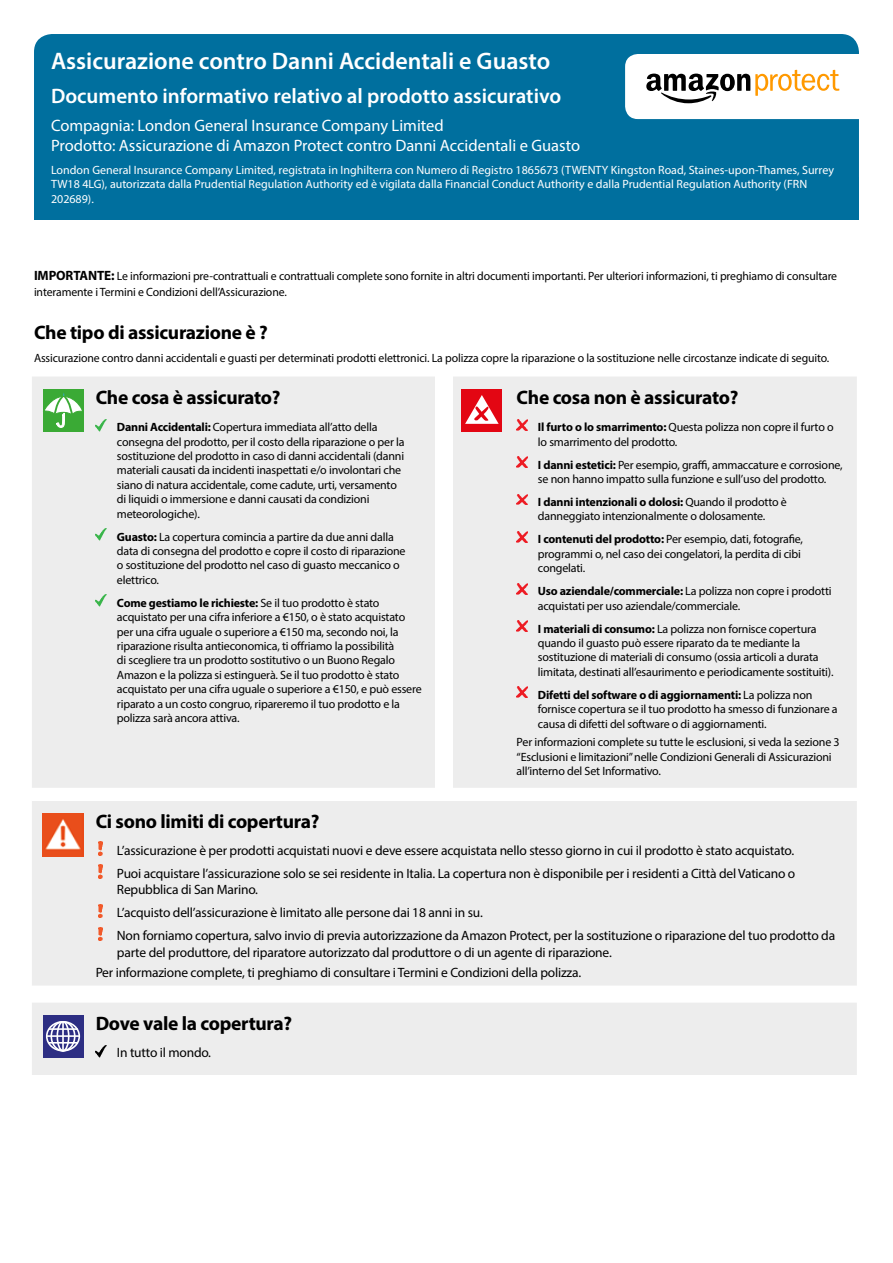
<style>
.page{position:relative;width:893px;height:1263px;background:#fff}
.page>*{position:absolute;margin:0;border:0;box-sizing:border-box;transform-origin:0 0}
.t1{font:600 24px "Myriad Pro";color:#fff}
.t2{font:600 21px "Myriad Pro";color:#fff}
.t3{font:700 19.5px "Myriad Pro";letter-spacing:-.015em;color:#000}
.t4{font:16.5px/19.8px "Myriad Pro";color:#fff}
.t5{font:13.5px/23px "Myriad Pro";letter-spacing:-.015em;color:#000}
.t6{font:12px/14.4px "Myriad Pro";letter-spacing:-.015em;color:#000}
.t7{font:12px/14.4px "Myriad Pro";color:#fff}
.s1{font-weight:700;font-size:13.5px}
.s2{font-weight:700}
</style>
<div class="page">
<div style="left:34px;top:34px;width:825px;height:186px;background:#006f9e;border-radius:18px"></div>
<div style="left:32px;top:377px;width:825px;height:698px;background:#ededed"></div>
<div style="left:436px;top:376px;width:17px;height:412px;background:#fff"></div>
<div style="left:32px;top:788px;width:825px;height:12px;background:#fff"></div>
<div style="left:43px;top:389px;width:41px;height:43px;background:#3aaa35"></div>
<svg style="left:45px;top:392px;width:37px;height:36px"></svg>
<svg style="left:96px;top:419px;width:10px;height:12px"></svg>
<svg style="left:96px;top:529px;width:10px;height:12px"></svg>
<svg style="left:96px;top:595px;width:10px;height:12px"></svg>
<div style="left:461px;top:389px;width:41px;height:43px;background:#e30613"></div>
<svg style="left:465px;top:395px;width:34px;height:29px"></svg>
<svg style="left:517px;top:419px;width:10px;height:11px"></svg>
<svg style="left:517px;top:457px;width:10px;height:10px"></svg>
<svg style="left:517px;top:494px;width:10px;height:11px"></svg>
<svg style="left:517px;top:531px;width:10px;height:11px"></svg>
<svg style="left:517px;top:583px;width:10px;height:11px"></svg>
<svg style="left:517px;top:621px;width:10px;height:10px"></svg>
<svg style="left:517px;top:687px;width:10px;height:11px"></svg>
<img style="left:43px;top:813px;width:41px;height:43px">
<svg style="left:99px;top:842px;width:3px;height:13px"></svg>
<svg style="left:99px;top:865px;width:3px;height:13px"></svg>
<svg style="left:99px;top:904px;width:3px;height:13px"></svg>
<svg style="left:99px;top:927px;width:3px;height:13px"></svg>
<svg style="left:43px;top:1015px;width:41px;height:43px"></svg>
<div style="left:46px;top:1021px;width:34px;height:30px;border:2px solid #fff;border-radius:50%"></div>
<div style="left:50px;top:1021px;width:26px;height:30px;border:2px solid #fff;border-radius:50%"></div>
<div style="left:57px;top:1021px;width:13px;height:30px;border:2px solid #fff;border-radius:50%"></div>
<hr style="left:62px;top:1022px;width:2px;height:29px;background:#fff">
<hr style="left:49px;top:1028px;width:29px;height:2px;background:#fff">
<svg style="left:49px;top:1042px;width:29px;height:1px"></svg>
<hr style="left:47px;top:1035px;width:32px;height:2px;background:#fff">
<svg style="left:96px;top:1045px;width:10px;height:12px"></svg>
<svg style="left:625px;top:54px;width:234px;height:65px;background:#e8e5df"></svg>
<h1 class="t1" style="left:51px;top:46px;width:501px">Assicurazione contro Danni Accidentali e Guasto</h1>
<h2 class="t2" style="left:51px;top:82px;width:512px">Documento informativo relativo al prodotto assicurativo</h2>
<h3 class="t4" style="left:51px;top:115px;width:531px">Compagnia: London General Insurance Company Limited<br>Prodotto: Assicurazione di Amazon Protect contro Danni Accidentali e Guasto</h3>
<p class="t7" style="left:51px;top:162px;width:784px">London General Insurance Company Limited, registrata in Inghilterra con Numero di Registro 1865673 (TWENTY Kingston Road, Staines-upon-Thames, Surrey<br>TW18 4LG), autorizzata dalla Prudential Regulation Authority ed è vigilata dalla Financial Conduct Authority e dalla Prudential Regulation Authority (FRN<br>202689).</p>
<p class="t6" style="left:34px;top:268px;width:805px;line-height:16.2px"><span class="s1">IMPORTANTE:</span> Le informazioni pre-contrattuali e contrattuali complete sono fornite in altri documenti importanti. Per ulteriori informazioni, ti preghiamo di consultare interamente i Termini e Condizioni dell’Assicurazione.</p>
<h3 class="t3" style="left:34px;top:319px;width:235px">Che tipo di assicurazione è ?</h3>
<p class="t6" style="left:34px;top:350px;width:797px">Assicurazione contro danni accidentali e guasti per determinati prodotti elettronici. La polizza copre la riparazione o la sostituzione nelle circostanze indicate di seguito.</p>
<h3 class="t3" style="left:96px;top:385px;width:186px">Che cosa è assicurato?</h3>
<p class="t6" style="left:117px;top:420px;width:289px"><span class="s2">Danni Accidentali:</span> Copertura immediata all’atto della consegna del prodotto, per il costo della riparazione o per la sostituzione del prodotto in caso di danni accidentali (danni materiali causati da incidenti inaspettati e/o involontari che siano di natura accidentale, come cadute, urti, versamento di liquidi o immersione e danni causati da condizioni meteorologiche).</p>
<p class="t6" style="left:117px;top:529px;width:290px"><span class="s2">Guasto:</span> La copertura comincia a partire da due anni dalla data di consegna del prodotto e copre il costo di riparazione o sostituzione del prodotto nel caso di guasto meccanico o elettrico.</p>
<p class="t6" style="left:117px;top:595px;width:306px"><span class="s2">Come gestiamo le richieste:</span> Se il tuo prodotto è stato acquistato per una cifra inferiore a €150, o è stato acquistato per una cifra uguale o superiore a €150 ma, secondo noi, la riparazione risulta antieconomica, ti offriamo la possibilità<br>di scegliere tra un prodotto sostitutivo o un Buono Regalo Amazon e la polizza si estinguerà. Se il tuo prodotto è stato acquistato per una cifra uguale o superiore a €150, e può essere riparato a un costo congruo, ripareremo il tuo prodotto e la polizza sarà ancora attiva.</p>
<h3 class="t3" style="left:517px;top:385px;width:223px">Che cosa non è assicurato?</h3>
<p class="t6" style="left:538px;top:420px;width:297px"><span class="s2">Il furto o lo smarrimento:</span> Questa polizza non copre il furto o lo smarrimento del prodotto.</p>
<p class="t6" style="left:538px;top:457px;width:306px"><span class="s2">I danni estetici:</span> Per esempio, graffi, ammaccature e corrosione, se non hanno impatto sulla funzione e sull’uso del prodotto.</p>
<p class="t6" style="left:538px;top:494px;width:251px"><span class="s2">I danni intenzionali o dolosi:</span> Quando il prodotto è danneggiato intenzionalmente o dolosamente.</p>
<p class="t6" style="left:538px;top:532px;width:267px"><span class="s2">I contenuti del prodotto:</span> Per esempio, dati, fotografie, programmi o, nel caso dei congelatori, la perdita di cibi congelati.</p>
<p class="t6" style="left:538px;top:584px;width:295px"><span class="s2">Uso aziendale/commerciale:</span> La polizza non copre i prodotti acquistati per uso aziendale/commerciale.</p>
<p class="t6" style="left:538px;top:621px;width:297px"><span class="s2">I materiali di consumo:</span> La polizza non fornisce copertura quando il guasto può essere riparato da te mediante la sostituzione di materiali di consumo (ossia articoli a durata limitata, destinati all’esaurimento e periodicamente sostituiti).</p>
<p class="t6" style="left:538px;top:687px;width:301px"><span class="s2">Difetti del software o di aggiornamenti:</span> La polizza non fornisce copertura se il tuo prodotto ha smesso di funzionare a causa di difetti del software o di aggiornamenti.</p>
<p class="t6" style="left:517px;top:735px;width:325px">Per informazioni complete su tutte le esclusioni, si veda la sezione 3 “Esclusioni e limitazioni” nelle Condizioni Generali di Assicurazioni all’interno del Set Informativo.</p>
<h3 class="t3" style="left:96px;top:809px;width:225px">Ci sono limiti di copertura?</h3>
<p class="t5" style="left:117px;top:839px;width:680px">L’assicurazione è per prodotti acquistati nuovi e deve essere acquistata nello stesso giorno in cui il prodotto è stato acquistato.<br>Puoi acquistare l’assicurazione solo se sei residente in Italia. La copertura non è disponibile per i residenti a Città del Vaticano o</p>
<p class="t5" style="left:117px;top:878px;width:720px">Repubblica di San Marino.<br>L’acquisto dell’assicurazione è limitato alle persone dai 18 anni in su.<br>Non forniamo copertura, salvo invio di previa autorizzazione da Amazon Protect, per la sostituzione o riparazione del tuo prodotto da</p>
<p class="t5" style="left:96px;top:942px;width:518px;line-height:20.4px;text-indent:21px">parte del produttore, del riparatore autorizzato dal produttore o di un agente di riparazione.<br>Per informazione complete, ti preghiamo di consultare i Termini e Condizioni della polizza.</p>
<h3 class="t3" style="left:96px;top:1011px;width:198px">Dove vale la copertura?</h3>
<p class="t5" style="left:117px;top:1041px;width:96px">In tutto il mondo.</p>
</div>
